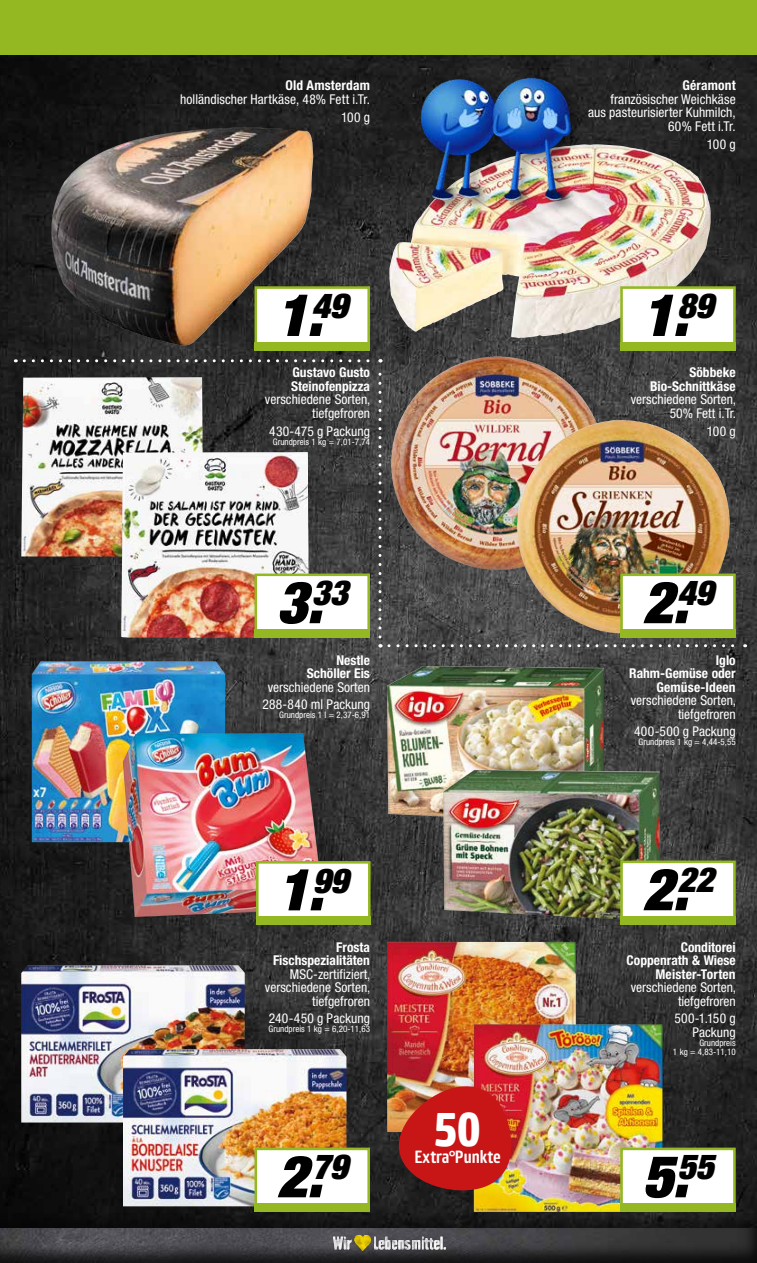
<style>
.page{position:relative;width:757px;height:1263px;background:#fff}
.page>*{position:absolute;margin:0;border:0;box-sizing:border-box;transform-origin:0 0}
.t1{font:700 48px "PAYBACK";color:#fff}
.t2{font:italic 900 condensed 34.65px "Helvetica Neue LT Std";color:#000}
.t3{font:italic 900 condensed 34.35px "Helvetica Neue LT Std";color:#000}
.t4{font:17.55px "PAYBACK";color:#fff}
.t5{font:condensed 13.5px/13.5px "Helvetica Neue LT Std";color:#fff;text-align:right}
.t6{font:700 condensed 13.5px/13.5px "Helvetica Neue LT Std";color:#fff;text-align:right}
.t7{font:condensed 9px/9px "Helvetica Neue LT Std";color:#fff;text-align:right}
.s1{font-size:58.35px}
.s2{font-size:59.4px}
.s3{font-size:57.9px}
.s4{font-size:58.95px}
</style>
<div class="page">
<img style="left:0;top:54px;width:757px;height:1158px">
<div style="left:0;top:1212px;width:757px;height:51px;background:#000;opacity:.3"></div>
<div style="left:0;top:1227px;width:757px;height:36px;background:#000;opacity:.75"></div>
<div style="left:0;top:0;width:757px;height:54px;background:#93b822"></div>
<img style="left:333px;top:1235px;width:112px;height:15px">
<img style="left:32px;top:661px;width:193px;height:181px">
<img style="left:387px;top:942px;width:189px;height:190px">
<img style="left:387px;top:666px;width:217px;height:157px">
<img style="left:443px;top:770px;width:217px;height:150px">
<img style="left:21px;top:965px;width:224px;height:157px">
<img style="left:123px;top:1049px;width:224px;height:157px">
<img style="left:473px;top:1024px;width:190px;height:188px">
<div style="left:620px;top:860px;width:116px;height:65px;background:#fff;border:3px solid #93b822"></div>
<div style="left:620px;top:916px;width:116px;height:9px;background:#93b822"></div>
<div style="left:254px;top:1147px;width:116px;height:65px;background:#fff;border:3px solid #93b822"></div>
<div style="left:254px;top:1203px;width:116px;height:9px;background:#93b822"></div>
<div style="left:620px;top:1147px;width:116px;height:65px;background:#fff;border:3px solid #93b822"></div>
<div style="left:620px;top:1203px;width:116px;height:9px;background:#93b822"></div>
<svg style="left:389px;top:644px;width:357px;height:3px"></svg>
<img style="left:389px;top:144px;width:322px;height:194px">
<div style="left:620px;top:286px;width:116px;height:65px;background:#fff;border:3px solid #93b822"></div>
<div style="left:620px;top:342px;width:116px;height:9px;background:#93b822"></div>
<img style="left:391px;top:357px;width:102px;height:175px">
<img style="left:526px;top:420px;width:95px;height:63px">
<div style="left:620px;top:573px;width:116px;height:65px;background:#fff;border:3px solid #93b822"></div>
<div style="left:620px;top:629px;width:116px;height:9px;background:#93b822"></div>
<img style="left:50px;top:128px;width:263px;height:217px">
<div style="left:254px;top:286px;width:116px;height:65px;background:#fff;border:3px solid #93b822"></div>
<div style="left:254px;top:342px;width:116px;height:9px;background:#93b822"></div>
<svg style="left:24px;top:359px;width:357px;height:278px;background:#353535"></svg>
<img style="left:21px;top:377px;width:182px;height:179px">
<img style="left:121px;top:452px;width:188px;height:186px">
<div style="left:254px;top:573px;width:116px;height:65px;background:#fff;border:3px solid #93b822"></div>
<div style="left:254px;top:629px;width:116px;height:9px;background:#93b822"></div>
<img style="left:123px;top:733px;width:198px;height:184px">
<div style="left:256px;top:861px;width:115px;height:64px;background:#fff;border:3px solid #93b822"></div>
<div style="left:256px;top:917px;width:115px;height:8px;background:#93b822"></div>
<img style="left:403px;top:54px;width:189px;height:180px">
<div style="left:399px;top:1086px;width:112px;height:104px;background:#c81617;border-radius:46px"></div>
<p class="t6" style="left:286px;top:79px;width:86px">Old Amsterdam</p>
<p class="t5" style="left:180px;top:90px;width:191px;line-height:17.7px">holländischer Hartkäse, 48% Fett i.Tr.<br>100 g</p>
<h2 class="t2" style="left:277px;top:283px;width:73px"><span class="s1">1</span><span class="s2">.</span>49</h2>
<p class="t6" style="left:291px;top:366px;width:80px;text-align:left">Gustavo Gusto<br>Steinofenpizza</p>
<p class="t5" style="left:265px;top:393px;width:107px">verschiedene Sorten, tiefgefroren</p>
<p class="t5" style="left:269px;top:424px;width:102px">430-475 g Packung</p>
<p class="t7" style="left:273px;top:437px;width:99px">Grundpreis 1 kg = 7,01-7,74</p>
<h2 class="t2" style="left:277px;top:571px;width:73px"><span class="s1">3</span><span class="s2">.</span>33</h2>
<p class="t6" style="left:307px;top:653px;width:65px">Nestle<br>Schöller Eis</p>
<p class="t5" style="left:262px;top:678px;width:109px;line-height:17.7px;text-align:center">verschiedene Sorten<br>288-840 ml Packung</p>
<p class="t7" style="left:279px;top:710px;width:92px">Grundpreis 1 l = 2,37-6,91</p>
<h3 class="t3" style="left:278px;top:858px;width:72px"><span class="s3">1</span><span class="s4">.</span>99</h3>
<p class="t6" style="left:273px;top:940px;width:98px">Frosta<br>Fischspezialitäten</p>
<p class="t5" style="left:265px;top:967px;width:107px">MSC-zertifiziert, verschiedene Sorten, tiefgefroren</p>
<p class="t5" style="left:269px;top:1012px;width:103px">240-450 g Packung</p>
<p class="t7" style="left:268px;top:1024px;width:103px">Grundpreis 1 kg = 6,20-11,63</p>
<h1 class="t1" style="left:434px;top:1102px;width:48px">50</h1>
<p class="t6" style="left:682px;top:79px;width:55px">Géramont</p>
<p class="t5" style="left:588px;top:92px;width:149px">französischer Weichkäse<br>aus pasteurisierter Kuhmilch,<br>60% Fett i.Tr.</p>
<p class="t5" style="left:707px;top:137px;width:30px">100 g</p>
<h2 class="t2" style="left:642px;top:283px;width:73px"><span class="s1">1</span><span class="s2">.</span>89</h2>
<p class="t6" style="left:650px;top:366px;width:87px">Söbbeke<br>Bio-Schnittkäse</p>
<p class="t5" style="left:631px;top:393px;width:107px">verschiedene Sorten,<br>50% Fett i.Tr.</p>
<p class="t5" style="left:707px;top:424px;width:30px">100 g</p>
<h2 class="t2" style="left:642px;top:571px;width:73px"><span class="s1">2</span><span class="s2">.</span>49</h2>
<p class="t6" style="left:629px;top:653px;width:108px">Iglo<br>Rahm-Gemüse oder<br>Gemüse-Ideen</p>
<p class="t5" style="left:631px;top:693px;width:107px">verschiedene Sorten, tiefgefroren</p>
<p class="t5" style="left:634px;top:725px;width:103px">400-500 g Packung</p>
<p class="t7" style="left:638px;top:737px;width:99px">Grundpreis 1 kg = 4,44-5,55</p>
<h2 class="t2" style="left:642px;top:858px;width:73px"><span class="s1">2</span><span class="s2">.</span>22</h2>
<p class="t6" style="left:626px;top:940px;width:111px">Conditorei<br>Coppenrath &amp; Wiese<br>Meister-Torten</p>
<p class="t5" style="left:631px;top:980px;width:107px">verschiedene Sorten, tiefgefroren</p>
<p class="t5" style="left:674px;top:1012px;width:63px">500-1.150 g<br>Packung</p>
<p class="t7" style="left:673px;top:1038px;width:64px">Grundpreis<br>1 kg = 4,83-11,10</p>
<p class="t4" style="left:414px;top:1147px;width:88px">Extra°Punkte</p>
<h2 class="t2" style="left:277px;top:1145px;width:73px"><span class="s1">2</span><span class="s2">.</span>79</h2>
<h2 class="t2" style="left:642px;top:1145px;width:73px"><span class="s1">5</span><span class="s2">.</span>55</h2>
</div>
